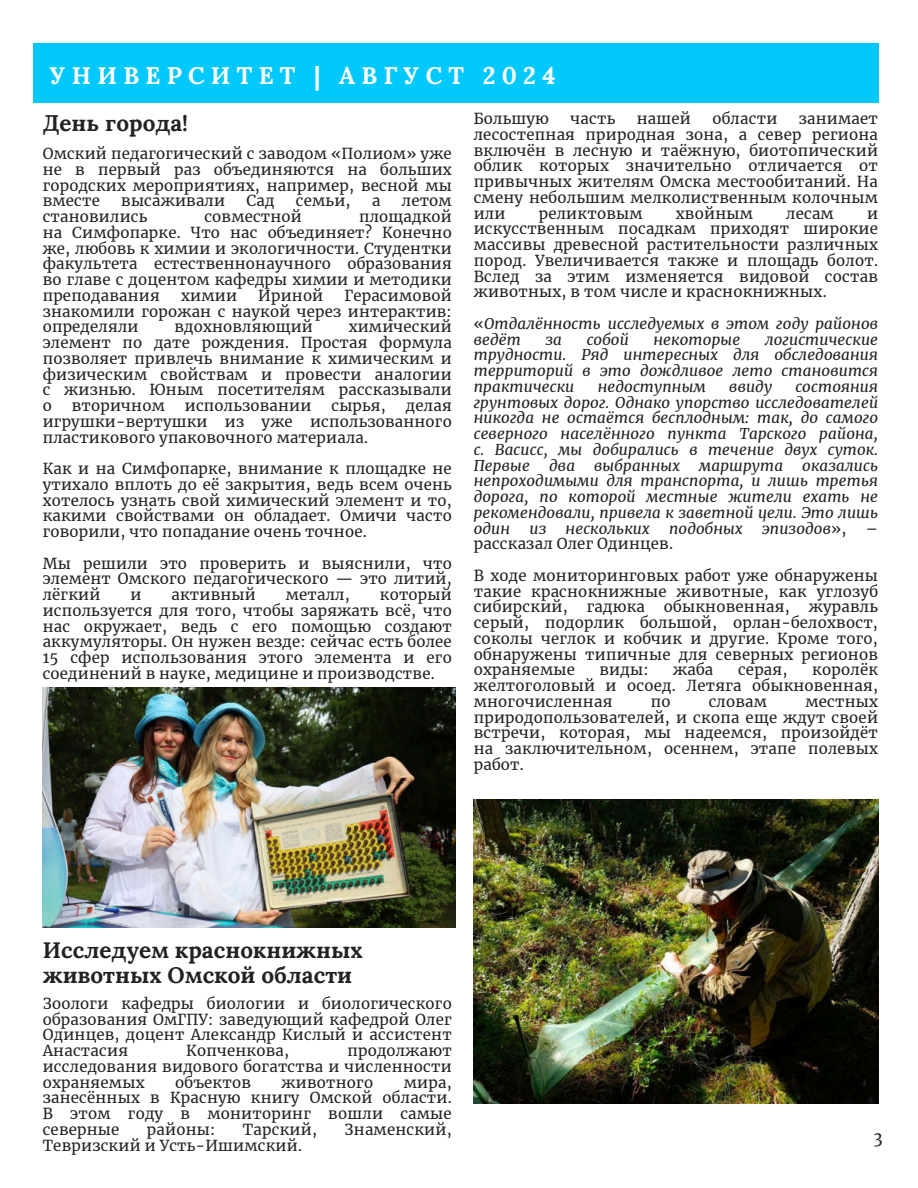
<style>
.page{position:relative;width:918px;height:1188px;background:#fff}
.page>*{position:absolute;margin:0;border:0;box-sizing:border-box;transform-origin:0 0}
.t1{font:700 24px "Lora";letter-spacing:.26em;color:#fff}
.t2{font:700 22.5px/24.8px "Lora";color:#222}
.t3{font:16.5px "Merriweather";color:#282828}
.t4{font:15px/15.8px "Merriweather";letter-spacing:.015em;color:#222;text-align:justify}
.t5{font:italic 15px/15.8px "Merriweather";letter-spacing:.015em;color:#222;text-align:justify}
.s1{font-style:normal}
</style>
<div class="page">
<div style="left:33px;top:43px;width:845px;height:59px;background:#01c9fe"></div>
<img style="left:43px;top:688px;width:413px;height:239px">
<img style="left:474px;top:800px;width:405px;height:303px">
<h1 class="t1" style="left:50px;top:55px;width:507px">УНИВЕРСИТЕТ | АВГУСТ 2024</h1>
<h2 class="t2" style="left:43px;top:108px;width:147px">День города!</h2>
<p class="t4" style="left:43px;top:145px;width:411px">Омский педагогический с заводом «Полиом» уже не в первый раз объединяются на больших городских мероприятиях, например, весной мы вместе</p>
<p class="t4" style="left:121px;top:193px;width:105px">высаживали</p>
<p class="t4" style="left:247px;top:193px;width:29px">Сад</p>
<p class="t4" style="left:296px;top:193px;width:56px">семьи,</p>
<p class="t4" style="left:372px;top:193px;width:10px">а</p>
<p class="t4" style="left:402px;top:193px;width:51px">летом</p>
<p class="t4" style="left:43px;top:208px;width:106px">становились</p>
<p class="t4" style="left:204px;top:208px;width:99px">совместной</p>
<p class="t4" style="left:43px;top:208px;width:411px;text-indent:316px">площадкой на Симфопарке. Что нас объединяет? Конечно же, любовь к химии и экологичности. Студентки факультета естественнонаучного образования во главе с доцентом кафедры химии и методики преподавания</p>
<p class="t4" style="left:43px;top:287px;width:411px;text-indent:302px">Герасимовой знакомили горожан с наукой через интерактив: определяли</p>
<p class="t4" style="left:181px;top:287px;width:57px">химии</p>
<p class="t4" style="left:258px;top:287px;width:67px">Ириной</p>
<p class="t4" style="left:43px;top:319px;width:411px;text-indent:306px">химический элемент по дате рождения. Простая формула позволяет привлечь внимание к химическим и физическим свойствам и провести аналогии с жизнью. Юным посетителям рассказывали о</p>
<p class="t4" style="left:174px;top:319px;width:140px">вдохновляющий</p>
<p class="t4" style="left:43px;top:397px;width:411px;text-indent:363px">делая игрушки-вертушки из уже использованного пластикового упаковочного материала.</p>
<p class="t4" style="left:43px;top:460px;width:411px">Как и на Симфопарке, внимание к площадке не утихало вплоть до её закрытия, ведь всем очень хотелось узнать свой химический элемент и то, какими свойствами он обладает. Омичи часто говорили, что попадание очень точное.</p>
<p class="t4" style="left:43px;top:555px;width:411px">Мы решили это проверить и выяснили, что элемент Омского педагогического — это литий, лёгкий</p>
<p class="t4" style="left:72px;top:397px;width:95px">вторичном</p>
<p class="t4" style="left:185px;top:397px;width:128px">использовании</p>
<p class="t4" style="left:331px;top:397px;width:56px">сырья,</p>
<p class="t4" style="left:43px;top:586px;width:411px;text-indent:337px">который используется для того, чтобы заряжать всё, что нас окружает, ведь с его помощью создают аккумуляторы. Он нужен везде: сейчас есть более 15 сфер использования этого элемента и его соединений в науке, медицине и производстве.</p>
<p class="t4" style="left:130px;top:586px;width:13px">и</p>
<p class="t4" style="left:171px;top:586px;width:86px">активный</p>
<p class="t4" style="left:286px;top:586px;width:66px">металл,</p>
<p class="t4" style="left:474px;top:110px;width:77px">Большую</p>
<p class="t4" style="left:571px;top:110px;width:46px">часть</p>
<p class="t4" style="left:637px;top:110px;width:56px">нашей</p>
<p class="t4" style="left:712px;top:110px;width:66px">области</p>
<p class="t4" style="left:474px;top:110px;width:406px;text-indent:325px">занимает лесостепная природная зона, а север региона включён в лесную и таёжную, биотопический облик которых значительно отличается от привычных жителям Омска местообитаний. На смену небольшим мелколиственным колочным или</p>
<p class="t4" style="left:539px;top:205px;width:105px">реликтовым</p>
<p class="t4" style="left:676px;top:205px;width:79px">хвойным</p>
<p class="t4" style="left:786px;top:205px;width:49px">лесам</p>
<p class="t4" style="left:474px;top:205px;width:406px;text-indent:393px">и искусственным посадкам приходят широкие массивы древесной растительности различных пород. Увеличивается также и площадь болот.<br>Вслед за этим изменяется видовой состав животных, в том числе и краснокнижных.</p>
<p class="t5" style="left:474px;top:315px;width:406px"><span class="s1">«</span>Отдалённость исследуемых в этом году районов ведёт</p>
<p class="t5" style="left:546px;top:331px;width:18px">за</p>
<p class="t5" style="left:587px;top:331px;width:44px">собой</p>
<p class="t5" style="left:654px;top:331px;width:88px">некоторые</p>
<p class="t5" style="left:474px;top:331px;width:406px;text-indent:291px">логистические трудности. Ряд интересных для обследования территорий в это дождливое лето становится практически</p>
<p class="t5" style="left:598px;top:378px;width:110px">недоступным</p>
<p class="t5" style="left:729px;top:378px;width:44px">ввиду</p>
<p class="t5" style="left:474px;top:378px;width:406px;text-indent:322px">состояния грунтовых дорог. Однако упорство исследователей никогда не остаётся бесплодным: так, до самого северного населённого пункта Тарского района, с. Васисс, мы добирались в течение двух суток.<br>Первые</p>
<p class="t5" style="left:549px;top:457px;width:27px">два</p>
<p class="t5" style="left:594px;top:457px;width:87px">выбранных</p>
<p class="t5" style="left:699px;top:457px;width:85px">маршрута</p>
<p class="t5" style="left:474px;top:457px;width:406px;text-indent:329px">оказались непроходимыми для транспорта, и лишь третья дорога, по которой местные жители ехать не рекомендовали, привела к заветной цели. Это лишь один</p>
<p class="t5" style="left:529px;top:520px;width:18px">из</p>
<p class="t5" style="left:566px;top:520px;width:86px">нескольких</p>
<p class="t5" style="left:669px;top:520px;width:75px">подобных</p>
<p class="t5" style="left:762px;top:520px;width:86px">эпизодов<span class="s1">»,</span></p>
<p class="t4" style="left:866px;top:520px;width:14px">–</p>
<p class="t4" style="left:474px;top:528px;width:406px;line-height:31.5px">рассказал Олег Одинцев.<br>В ходе мониторинговых работ уже обнаружены</p>
<p class="t4" style="left:474px;top:583px;width:406px">такие краснокнижные животные, как углозуб сибирский,</p>
<p class="t4" style="left:587px;top:599px;width:60px">гадюка</p>
<p class="t4" style="left:664px;top:599px;width:127px">обыкновенная,</p>
<p class="t4" style="left:474px;top:599px;width:406px;text-indent:335px">журавль серый, подорлик большой, орлан-белохвост, соколы чеглок и кобчик и другие. Кроме того, обнаружены типичные для северных регионов охраняемые</p>
<p class="t4" style="left:600px;top:662px;width:51px">виды:</p>
<p class="t4" style="left:673px;top:662px;width:42px">жаба</p>
<p class="t4" style="left:738px;top:662px;width:51px">серая,</p>
<p class="t4" style="left:474px;top:662px;width:406px;text-indent:339px">королёк желтоголовый и осоед. Летяга обыкновенная, многочисленная</p>
<p class="t4" style="left:474px;top:693px;width:406px;text-indent:332px">местных природопользователей, и скопа еще ждут своей встречи, которая, мы надеемся, произойдёт на заключительном, осеннем, этапе полевых работ.</p>
<p class="t4" style="left:651px;top:693px;width:21px">по</p>
<p class="t4" style="left:709px;top:693px;width:60px">словам</p>
<h2 class="t2" style="left:43px;top:935px;width:322px">Исследуем краснокнижных животных Омской области</h2>
<p class="t4" style="left:43px;top:995px;width:411px">Зоологи кафедры биологии и биологического образования ОмГПУ: заведующий кафедрой Олег Одинцев, доцент Александр Кислый и ассистент Анастасия</p>
<p class="t4" style="left:186px;top:1042px;width:104px">Копченкова,</p>
<p class="t4" style="left:43px;top:1042px;width:411px;text-indent:305px">продолжают исследования видового богатства и численности охраняемых</p>
<p class="t4" style="left:175px;top:1074px;width:77px">объектов</p>
<p class="t4" style="left:282px;top:1074px;width:93px">животного</p>
<p class="t4" style="left:43px;top:1074px;width:411px;text-indent:361px">мира, занесённых в Красную книгу Омской области.<br>В этом году в мониторинг вошли самые северные</p>
<p class="t4" style="left:147px;top:1121px;width:70px">районы:</p>
<p class="t4" style="left:243px;top:1121px;width:76px">Тарский,</p>
<p class="t4" style="left:345px;top:1121px;width:109px">Знаменский,</p>
<p class="t4" style="left:43px;top:1137px;width:261px">Тевризский и Усть-Ишимский.</p>
<p class="t3" style="left:873px;top:1127px;width:11px">3</p>
</div>
